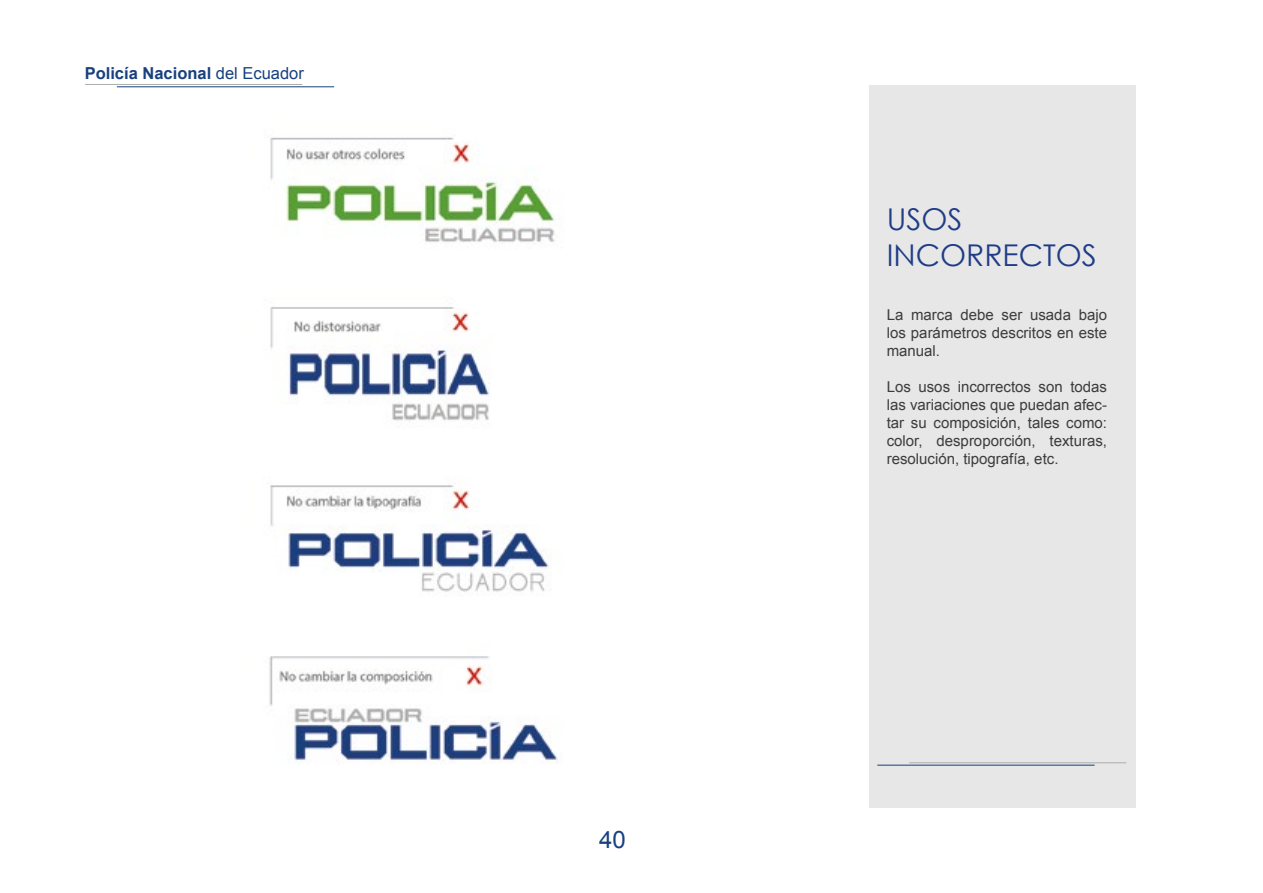
<style>
.page{position:relative;width:1263px;height:893px;background:#fff}
.page>*{position:absolute;margin:0;border:0;box-sizing:border-box;transform-origin:0 0}
.t1{font:30px/36px "Century Gothic";color:#203c87}
.t2{font:24px "Arial";color:#18407e}
.t3{font:700 16.5px "Arial";color:#18407e}
.t4{font:15px/18px "Arial";color:#3c3c3b;text-align:justify}
.s1{font-weight:400}
</style>
<div class="page">
<div style="left:869px;top:85px;width:266px;height:722px;background:#e7e7e7"></div>
<hr style="left:877px;top:765px;width:217px;height:1px;background:#18407e">
<hr style="left:909px;top:762px;width:217px;height:1px;background:#adadad">
<hr style="left:117px;top:86px;width:217px;height:1px;background:#18407e">
<hr style="left:85px;top:84px;width:217px;height:1px;background:#adadad">
<img style="left:269px;top:137px;width:291px;height:627px">
<p class="t3" style="left:85px;top:62px;width:221px">Policía Nacional <span class="s1">del Ecuador</span></p>
<h2 class="t2" style="left:599px;top:824px;width:28px">40</h2>
<h1 class="t1" style="left:887px;top:201px;width:212px">USOS<br>INCORRECTOS</h1>
<p class="t4" style="left:887px;top:306px;width:222px">La marca debe ser usada bajo los parámetros descritos en este manual.</p>
<p class="t4" style="left:887px;top:378px;width:222px">Los usos incorrectos son todas las variaciones que puedan afec&shy;tar su composición, tales como: color, desproporción, texturas, resolución, tipografía, etc.</p>
</div>
